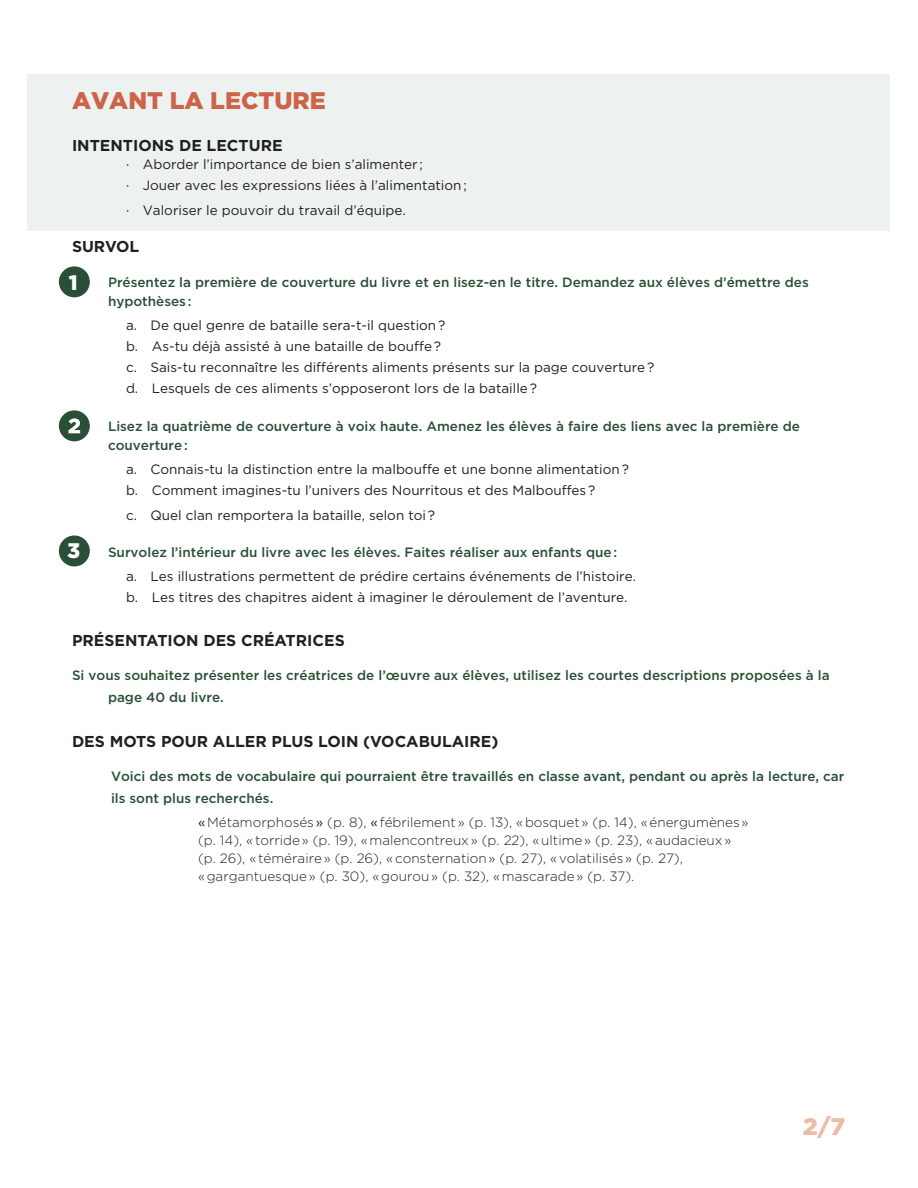
<style>
.page{position:relative;width:918px;height:1188px;background:#fff}
.page>*{position:absolute;margin:0;border:0;box-sizing:border-box;transform-origin:0 0}
.AvantLaLecture__VERT{font:900 24px "Gotham";color:#cb6449}
.t1{font:900 24px "Gotham";color:#ebbca9}
.AvantLaLecture__VERT-2{font:900 21.15px "Gotham";color:#fff}
.AvantLaLecture__VERT-3{font:900 21px "Gotham";color:#fff}
.QuestionsDe__Orange2{font:700 15.75px "Gotham";color:#231f20}
.Questions2__Rouge4{font:13.5px "Gotham";color:#231f20}
.Questions__Mauve3{font:500 13.5px/19.5px "Gotham";color:#295036}
.Réponses__Rouge_5{font:300 13.5px/18px "Gotham";color:#231f20}
.s1{font-weight:400}
</style>
<div class="page">
<div style="left:28px;top:74px;width:862px;height:156px;background:#edf2f1"></div>
<div style="left:59px;top:266px;width:31px;height:31px;background:#295036;border-radius:50%"></div>
<div style="left:59px;top:410px;width:31px;height:31px;background:#295036;border-radius:50%"></div>
<svg style="left:69px;top:418px;width:11px;height:15px"></svg>
<div style="left:59px;top:536px;width:31px;height:30px;background:#295036;border-radius:50%"></div>
<p class="AvantLaLecture__VERT" style="left:72px;top:84px;width:255px">AVANT LA LECTURE</p>
<p class="QuestionsDe__Orange2" style="left:72px;top:135px;width:212px">INTENTIONS DE LECTURE</p>
<p class="Questions2__Rouge4" style="left:126px;top:156px;width:298px">· Aborder l’importance de bien s’alimenter ;</p>
<p class="Questions2__Rouge4" style="left:126px;top:177px;width:342px">· Jouer avec les expressions liées à l’alimentation ;</p>
<p class="Questions2__Rouge4" style="left:126px;top:201px;width:281px">· Valoriser le pouvoir du travail d’équipe.</p>
<p class="QuestionsDe__Orange2" style="left:72px;top:236px;width:69px">SURVOL</p>
<p class="Questions__Mauve3" style="left:108px;top:272px;width:702px;text-indent:-36px">1. Présentez la première de couverture du livre et en lisez-en le titre. Demandez aux élèves d’émettre des hypothèses :</p>
<p class="Questions2__Rouge4" style="left:126px;top:317px;width:321px">a. De quel genre de bataille sera-t-il question ?</p>
<p class="Questions2__Rouge4" style="left:126px;top:338px;width:317px">b. As-tu déjà assisté à une bataille de bouffe ?</p>
<p class="Questions2__Rouge4" style="left:126px;top:359px;width:530px">c. Sais-tu reconnaître les différents aliments présents sur la page couverture ?</p>
<p class="Questions2__Rouge4" style="left:126px;top:380px;width:413px">d. Lesquels de ces aliments s’opposeront lors de la bataille ?</p>
<p class="Questions__Mauve3" style="left:108px;top:416px;width:694px;text-indent:-36px">2. Lisez la quatrième de couverture à voix haute. Amenez les élèves à faire des liens avec la première de couverture :</p>
<p class="Questions2__Rouge4" style="left:126px;top:461px;width:504px">a. Connais-tu la distinction entre la malbouffe et une bonne alimentation ?</p>
<p class="Questions2__Rouge4" style="left:126px;top:482px;width:471px">b. Comment imagines-tu l’univers des Nourritous et des Malbouffes ?</p>
<p class="Questions2__Rouge4" style="left:126px;top:506px;width:311px">c. Quel clan remportera la bataille, selon toi ?</p>
<p class="Questions__Mauve3" style="left:72px;top:543px;width:547px">3. Survolez l’intérieur du livre avec les élèves. Faites réaliser aux enfants que:</p>
<p class="Questions2__Rouge4" style="left:126px;top:568px;width:512px">a. Les illustrations permettent de prédire certains événements de l’histoire.</p>
<p class="Questions2__Rouge4" style="left:126px;top:589px;width:503px">b. Les titres des chapitres aident à imaginer le déroulement de l’aventure.</p>
<p class="QuestionsDe__Orange2" style="left:72px;top:630px;width:274px">PRÉSENTATION DES CRÉATRICES</p>
<p class="Questions__Mauve3" style="left:108px;top:665px;width:723px;line-height:21.6px;text-indent:-36px">Si vous souhaitez présenter les créatrices de l’œuvre aux élèves, utilisez les courtes descriptions proposées à la page 40 du livre.</p>
<p class="QuestionsDe__Orange2" style="left:72px;top:731px;width:428px">DES MOTS POUR ALLER PLUS LOIN (VOCABULAIRE)</p>
<p class="Questions__Mauve3" style="left:111px;top:766px;width:735px;line-height:21.6px">Voici des mots de vocabulaire qui pourraient être travaillés en classe avant, pendant ou après la lecture, car ils sont plus recherchés.</p>
<p class="Réponses__Rouge_5" style="left:198px;top:813px;width:552px"><span class="s1">«</span> Métamorphosés <span class="s1">»</span> (p. 8), <span class="s1">«</span> fébrilement » (p. 13), « bosquet » (p. 14), « énergumènes » (p. 14), « torride » (p. 19), « malencontreux » (p. 22), « ultime » (p. 23), « audacieux » (p. 26), « téméraire » (p. 26), « consternation » (p. 27), « volatilisés » (p. 27),<br>« gargantuesque » (p. 30), « gourou » (p. 32), « mascarade » (p. 37).</p>
<p class="AvantLaLecture__VERT-3" style="left:69px;top:268px;width:10px">1</p>
<p class="AvantLaLecture__VERT-2" style="left:67px;top:536px;width:15px">3</p>
<h1 class="t1" style="left:803px;top:1110px;width:44px">2/7</h1>
</div>
